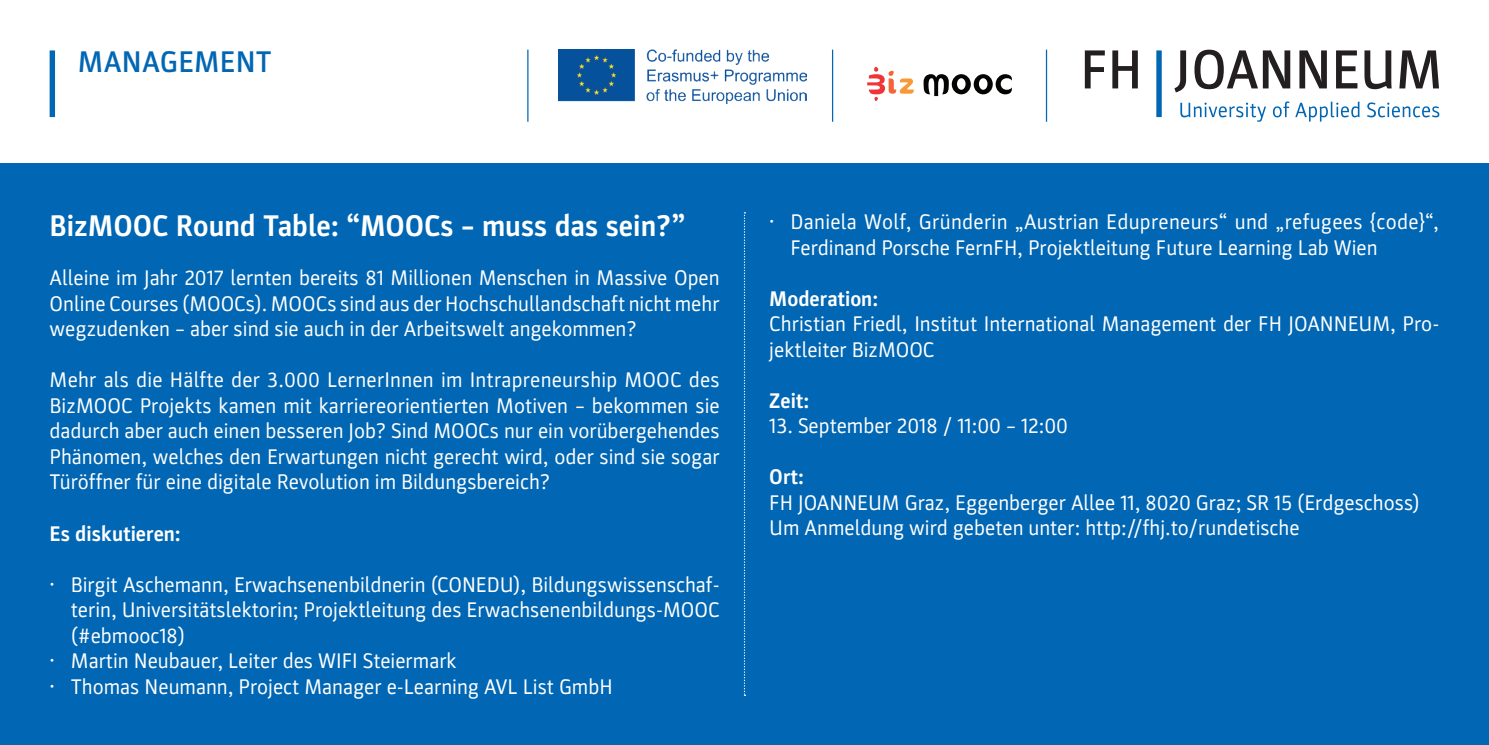
<style>
.page{position:relative;width:1489px;height:745px;background:#fff}
.page>*{position:absolute;margin:0;border:0;box-sizing:border-box;transform-origin:0 0}
.t1{font:700 30px "Parka";color:#fff}
.t2{font:500 30px "Parka";letter-spacing:.01em;color:#0166b3}
.t3{font:21.25px/25.5px "Parka";color:#fff;text-align:justify}
.t4{font:700 21.25px "Parka";color:#fff}
</style>
<div class="page">
<div style="left:0;top:163px;width:1488px;height:581px;background:#0166b3"></div>
<svg style="left:1180px;top:102px;width:85px;height:20px"></svg>
<svg style="left:1272px;top:101px;width:17px;height:16px"></svg>
<svg style="left:1295px;top:101px;width:64px;height:21px"></svg>
<svg style="left:1367px;top:102px;width:72px;height:15px"></svg>
<svg style="left:1084px;top:50px;width:20px;height:38px"></svg>
<svg style="left:1112px;top:50px;width:25px;height:38px"></svg>
<svg style="left:1156px;top:50px;width:5px;height:67px"></svg>
<svg style="left:1194px;top:50px;width:96px;height:39px"></svg>
<svg style="left:1299px;top:50px;width:27px;height:38px"></svg>
<svg style="left:1336px;top:50px;width:21px;height:38px"></svg>
<svg style="left:1364px;top:50px;width:27px;height:39px"></svg>
<svg style="left:1399px;top:50px;width:39px;height:38px"></svg>
<svg style="left:1174px;top:50px;width:11px;height:42px"></svg>
<svg style="left:50px;top:50px;width:5px;height:67px"></svg>
<svg style="left:743px;top:212px;width:2px;height:483px"></svg>
<svg style="left:923px;top:74px;width:89px;height:22px"></svg>
<svg style="left:867px;top:67px;width:46px;height:34px"></svg>
<img style="left:559px;top:50px;width:247px;height:54px">
<hr style="left:527px;top:50px;width:1px;height:72px;background:#0166b3">
<hr style="left:832px;top:50px;width:1px;height:72px;background:#0166b3">
<hr style="left:1045px;top:50px;width:2px;height:72px;background:#0166b3">
<h1 class="t2" style="left:78px;top:46px;width:195px">MANAGEMENT</h1>
<h1 class="t1" style="left:50px;top:208px;width:637px">BizMOOC Round Table: “MOOCs – muss das sein?”</h1>
<p class="t3" style="left:50px;top:265px;width:671px">Alleine im Jahr 2017 lernten bereits 81 Millionen Menschen in Massive Open Online Courses (MOOCs). MOOCs sind aus der Hochschullandschaft nicht mehr wegzudenken – aber sind sie auch in der Arbeitswelt angekommen?</p>
<p class="t3" style="left:50px;top:367px;width:671px">Mehr als die Hälfte der 3.000 LernerInnen im Intrapreneurship MOOC des BizMOOC Projekts kamen mit karriereorientierten Motiven – bekommen sie dadurch aber auch einen besseren Job? Sind MOOCs nur ein vorübergehendes Phänomen, welches den Erwartungen nicht gerecht wird, oder sind sie sogar Türöffner für eine digitale Revolution im Bildungsbereich?</p>
<p class="t4" style="left:50px;top:521px;width:133px">Es diskutieren:</p>
<p class="t3" style="left:71px;top:571px;width:650px;text-indent:-21px">• Birgit Aschemann, Erwachsenenbildnerin (CONEDU), Bildungswissenschaf&shy;terin, Universitätslektorin; Projektleitung des Erwachsenenbildungs-MOOC (#ebmooc18)</p>
<p class="t3" style="left:50px;top:648px;width:408px">• Martin Neubauer, Leiter des WIFI Steiermark</p>
<p class="t3" style="left:50px;top:673px;width:564px">• Thomas Neumann, Project Manager e-Learning AVL List GmbH</p>
<p class="t3" style="left:790px;top:209px;width:650px;text-indent:-21px">• Daniela Wolf, Gründerin „Austrian Edupreneurs“ und „refugees {code}“,<br>Ferdinand Porsche FernFH, Projektleitung Future Learning Lab Wien</p>
<p class="t4" style="left:769px;top:286px;width:110px">Moderation:</p>
<p class="t3" style="left:769px;top:311px;width:671px">Christian Friedl, Institut International Management der FH JOANNEUM, Pro&shy;jektleiter BizMOOC</p>
<p class="t4" style="left:769px;top:388px;width:42px">Zeit:</p>
<p class="t3" style="left:769px;top:413px;width:300px">13. September 2018 / 11:00 – 12:00</p>
<p class="t4" style="left:769px;top:465px;width:36px">Ort:</p>
<p class="t3" style="left:769px;top:489px;width:652px">FH JOANNEUM Graz, Eggenberger Allee 11, 8020 Graz; SR 15 (Erdgeschoss)<br>Um Anmeldung wird gebeten unter: http://fhj.to/rundetische</p>
</div>
